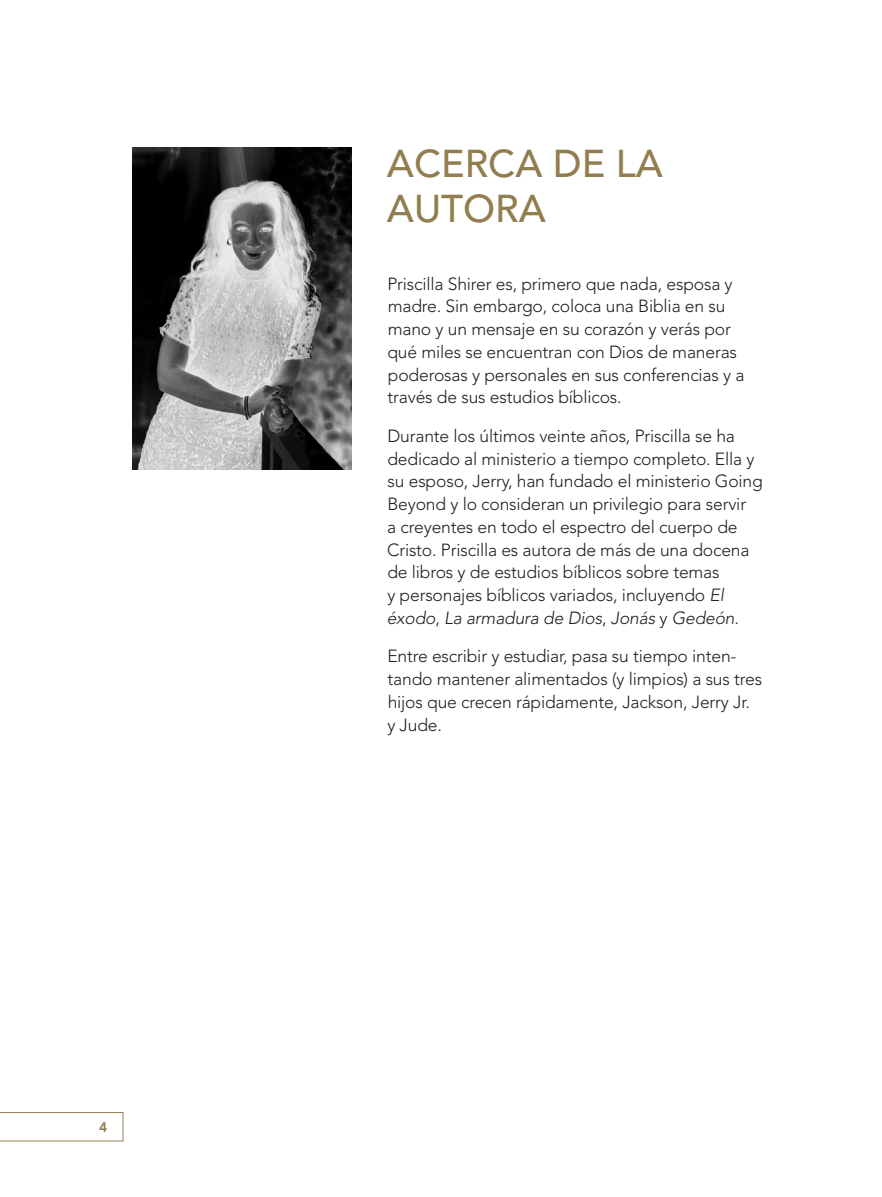
<style>
.page{position:relative;width:882px;height:1197px;background:#fff}
.page>*{position:absolute;margin:0;border:0;box-sizing:border-box;transform-origin:0 0}
.t1{font:500 38.5px/45.5px "Avenir LT Std";color:#927d4f}
.t2{font:300 17.5px/22.8px "Avenir LT Std";letter-spacing:-.01em;color:#231f20}
.t3{font:800 14px "Avenir LT Std";color:#927d4f}
.s1{font-style:italic}
</style>
<div class="page">
<img style="left:132px;top:147px;width:220px;height:323px">
<svg style="left:0;top:1112px;width:123px;height:29px"></svg>
<p class="t3" style="left:99px;top:1119px;width:10px">4</p>
<h1 class="t1" style="left:387px;top:142px;width:278px">ACERCA DE LA<br>AUTORA</h1>
<p class="t2" style="left:387px;top:272px;width:359px">Priscilla Shirer es, primero que nada, esposa y madre. Sin embargo, coloca una Biblia en su mano y un mensaje en su corazón y verás por qué miles se encuentran con Dios de maneras poderosas y personales en sus conferencias y a través de sus estudios bíblicos.</p>
<p class="t2" style="left:387px;top:425px;width:378px">Durante los últimos veinte años, Priscilla se ha dedicado al ministerio a tiempo completo. Ella y su esposo, Jerry, han fundado el ministerio Going Beyond y lo consideran un privilegio para servir<br>a creyentes en todo el espectro del cuerpo de Cristo. Priscilla es autora de más de una docena de libros y de estudios bíblicos sobre temas<br>y personajes bíblicos variados, incluyendo <span class="s1">El éxodo</span>, <span class="s1">La armadura de Dios</span>, <span class="s1">Jonás</span> y <span class="s1">Gedeón</span>.</p>
<p class="t2" style="left:387px;top:645px;width:376px">Entre escribir y estudiar, pasa su tiempo inten&shy;tando mantener alimentados (y limpios) a sus tres hijos que crecen rápidamente, Jackson, Jerry Jr. y Jude.</p>
</div>
